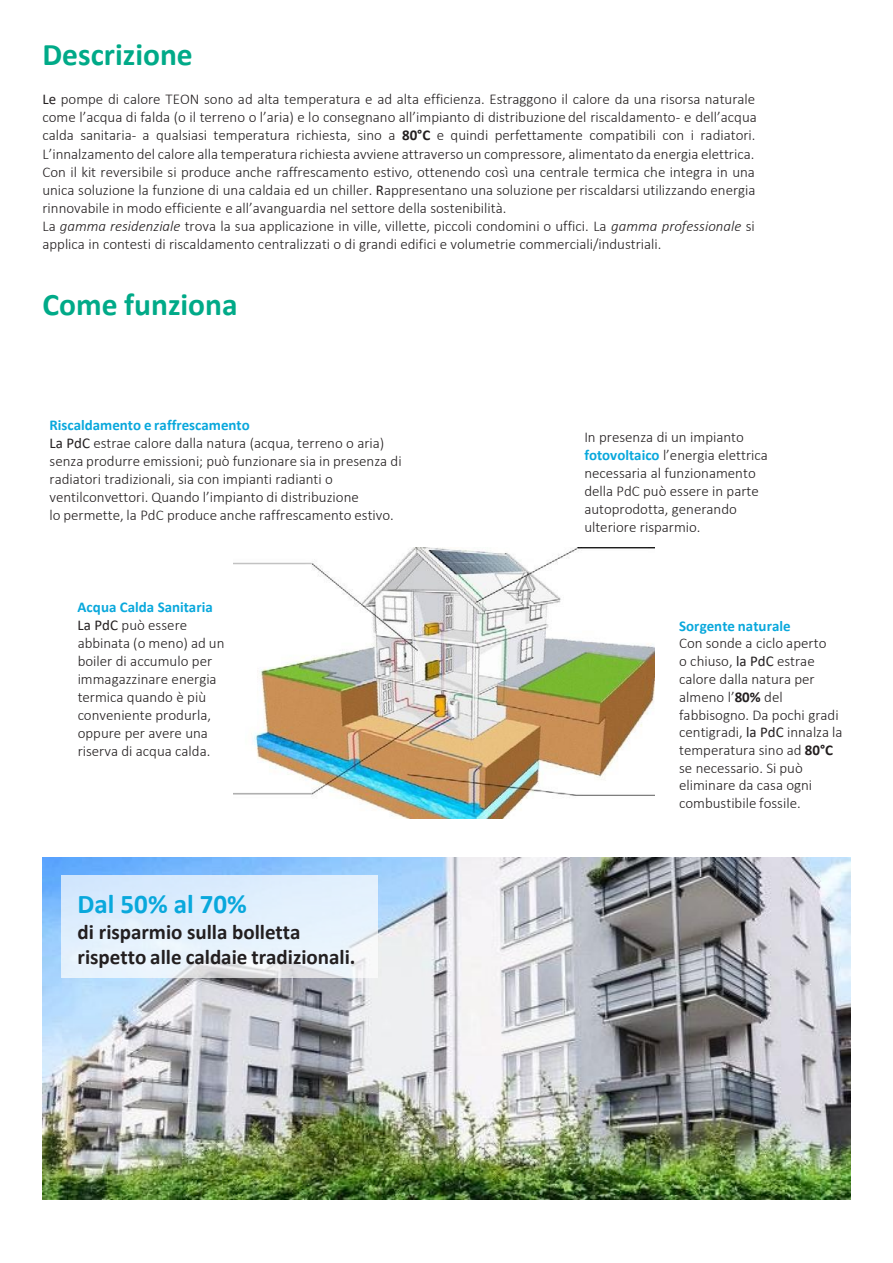
<style>
.page{position:relative;width:893px;height:1263px;background:#fff}
.page>*{position:absolute;margin:0;border:0;box-sizing:border-box;transform-origin:0 0}
.t1{font:700 31.5px "Calibri";color:#0a8}
.t2{font:700 27px "Calibri";color:#09a8dc}
.t3{font:700 21px/25px "Calibri";color:#231f20}
.t4{font:300 15px/18px "Calibri";color:#231f20}
.t5{font:700 15px "Calibri";color:#09a8dc}
.s1{font-weight:400}
.s2{font-weight:700}
.s3{font-style:italic}
.s4{font-weight:700;color:#09a8dc}
</style>
<div class="page">
<img style="left:42px;top:857px;width:808px;height:342px">
<img style="left:62px;top:876px;width:316px;height:102px">
<img style="left:234px;top:547px;width:420px;height:272px">
<h1 class="t1" style="left:42px;top:32px;width:152px">Descrizione</h1>
<p class="t4" style="left:42px;top:90px;width:716px"><span class="s1">Le</span> pompe di calore TEON sono ad alta temperatura e ad alta efficienza. Estraggono il calore da una risorsa naturale come l’acqua di falda (o il terreno o l’aria) e lo consegnano all’impianto di distribuzione del riscaldamento- e dell’acqua calda sanitaria- a qualsiasi temperatura richiesta, sino a <span class="s2">80°C</span> e quindi perfettamente compatibili con i radiatori.<br>L’innalzamento del calore alla temperatura richiesta avviene attraverso un compressore, alimentato da energia elettrica.<br>Con il kit reversibile si produce anche raffrescamento estivo, ottenendo così una centrale termica che integra in una unica soluzione la funzione di una caldaia ed un chiller. <span class="s1">R</span>appresentano una soluzione per riscaldarsi utilizzando energia rinnovabile in modo efficiente e all’avanguardia nel settore della sostenibilità.<br>La <span class="s3">gamma residenziale</span> trova la sua applicazione in ville, villette, piccoli condomini o uffici. La <span class="s3">gamma professionale</span> si applica in contesti di riscaldamento centralizzati o di grandi edifici e volumetrie commerciali/industriali.</p>
<h1 class="t1" style="left:42px;top:282px;width:197px">Come funziona</h1>
<p class="t4" style="left:50px;top:416px;width:354px"><span class="s4">Riscaldamento e raffrescamento<br></span><span class="s1">La PdC</span> estrae calore dalla natura (acqua, terreno o aria) senza produrre emissioni; può funzionare sia in presenza di radiatori tradizionali, sia con impianti radianti o ventilconvettori. Quando l’impianto di distribuzione<br>lo permette, la PdC produce anche raffrescamento estivo.</p>
<p class="t4" style="left:78px;top:598px;width:148px"><span class="s4">Acqua Calda Sanitaria<br></span><span class="s1">La PdC</span> può essere abbinata (o meno) ad un boiler di accumulo per immagazzinare energia termica quando è più conveniente produrla, oppure per avere una riserva di acqua calda.</p>
<h2 class="t2" style="left:78px;top:885px;width:171px">Dal 50% al 70%</h2>
<h3 class="t3" style="left:78px;top:919px;width:279px">di risparmio sulla bolletta rispetto alle caldaie tradizionali.</h3>
<p class="t4" style="left:584px;top:428px;width:185px">In presenza di un impianto <span class="s4">fotovoltaico</span> l’energia elettrica necessaria al funzionamento della PdC può essere in parte autoprodotta, generando ulteriore risparmio.</p>
<p class="t5" style="left:679px;top:615px;width:113px">Sorgente naturale</p>
<p class="t4" style="left:679px;top:634px;width:165px">Con sonde a ciclo aperto<br>o chiuso, <span class="s1">la PdC</span> estrae calore dalla natura per almeno l’<span class="s2">80%</span> del fabbisogno. Da pochi gradi centigradi, <span class="s1">la PdC</span> innalza la temperatura sino ad <span class="s2">80°C </span>se necessario. Si può eliminare da casa ogni combustibile fossile.</p>
</div>
